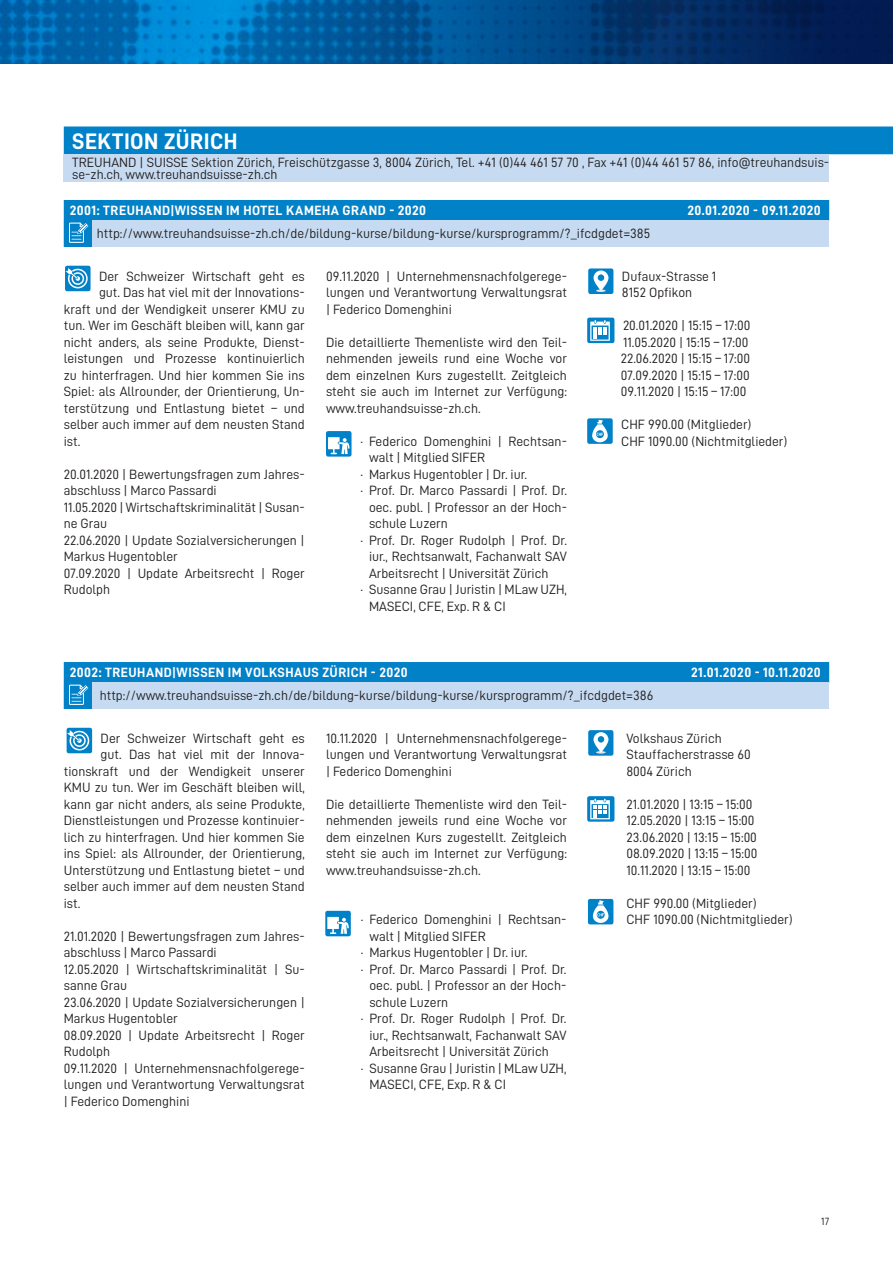
<style>
.page{position:relative;width:893px;height:1263px;background:#fff}
.page>*{position:absolute;margin:0;border:0;box-sizing:border-box;transform-origin:0 0}
.t1{font:22.5px "D DIN Bold";letter-spacing:.015em;color:#fff}
.t2{font:13.5px/16.5px "D DIN";color:#231f20}
.t3{font:13.5px "D DIN Bold";letter-spacing:.03em;color:#fff}
.t4{font:10.5px "D DIN";color:#231f20}
</style>
<div class="page">
<img style="left:0;top:0;width:893px;height:64px">
<div style="left:64px;top:126px;width:829px;height:28px;background:#0081c8"></div>
<div style="left:64px;top:154px;width:765px;height:28px;background:#c6dbf1"></div>
<div style="left:64px;top:200px;width:765px;height:21px;background:#0081c8"></div>
<div style="left:64px;top:220px;width:765px;height:27px;background:#c6dbf1"></div>
<div style="left:64px;top:219px;width:27px;height:27px;background:#0081c8"></div>
<svg style="left:69px;top:223px;width:19px;height:20px"></svg>
<div style="left:65px;top:266px;width:26px;height:25px;background:#0081c8;border-radius:2px"></div>
<svg style="left:66px;top:268px;width:22px;height:20px"></svg>
<div style="left:326px;top:431px;width:25px;height:26px;background:#0081c8;border-radius:2px"></div>
<svg style="left:328px;top:437px;width:21px;height:17px"></svg>
<div style="left:588px;top:268px;width:25px;height:26px;background:#0081c8;border-radius:2px"></div>
<svg style="left:593px;top:270px;width:15px;height:22px"></svg>
<div style="left:587px;top:318px;width:27px;height:25px;background:#0081c8;border-radius:2px"></div>
<svg style="left:590px;top:320px;width:20px;height:21px"></svg>
<div style="left:587px;top:418px;width:26px;height:26px;background:#0081c8;border-radius:2px"></div>
<svg style="left:592px;top:420px;width:16px;height:22px"></svg>
<div style="left:588px;top:899px;width:25px;height:25px;background:#0081c8;border-radius:2px"></div>
<svg style="left:593px;top:900px;width:15px;height:23px"></svg>
<div style="left:67px;top:728px;width:25px;height:25px;background:#0081c8;border-radius:2px"></div>
<svg style="left:67px;top:730px;width:22px;height:20px"></svg>
<div style="left:325px;top:911px;width:26px;height:25px;background:#0081c8;border-radius:2px"></div>
<svg style="left:327px;top:917px;width:22px;height:17px"></svg>
<div style="left:64px;top:662px;width:765px;height:21px;background:#0081c8"></div>
<div style="left:64px;top:682px;width:765px;height:27px;background:#c6dbf1"></div>
<div style="left:64px;top:681px;width:27px;height:27px;background:#0081c8"></div>
<svg style="left:69px;top:685px;width:19px;height:20px"></svg>
<div style="left:588px;top:730px;width:25px;height:26px;background:#0081c8;border-radius:2px"></div>
<svg style="left:593px;top:732px;width:15px;height:22px"></svg>
<div style="left:587px;top:796px;width:27px;height:26px;background:#0081c8;border-radius:2px"></div>
<svg style="left:590px;top:799px;width:20px;height:20px"></svg>
<h1 class="t1" style="left:72px;top:129px;width:167px">SEKTION ZÜRICH</h1>
<p class="t2" style="left:72px;top:156px;width:758px;line-height:12px">TREUHAND | SUISSE Sektion Zürich, Freischützgasse 3, 8004 Zürich, Tel. +41 (0)44 461 57 70 , Fax +41 (0)44 461 57 86, info@treuhandsuis&shy;se-zh.ch, www.treuhandsuisse-zh.ch</p>
<p class="t3" style="left:70px;top:203px;width:358px">2001: TREUHAND|WISSEN IM HOTEL KAMEHA GRAND - 2020</p>
<p class="t3" style="left:687px;top:203px;width:135px">20.01.2020 - 09.11.2020</p>
<p class="t2" style="left:97px;top:225px;width:555px">http://www.treuhandsuisse-zh.ch/de/bildung-kurse/bildung-kurse/kursprogramm/?_ifcdgdet=385</p>
<p class="t2" style="left:99px;top:268px;width:207px">Der Schweizer Wirtschaft geht es</p>
<p class="t2" style="left:99px;top:284px;width:207px">gut. Das hat viel mit der Innovations-</p>
<p class="t2" style="left:64px;top:301px;width:242px">kraft und der Wendigkeit unserer KMU zu</p>
<p class="t2" style="left:64px;top:317px;width:242px">tun. Wer im Geschäft bleiben will, kann gar</p>
<p class="t2" style="left:64px;top:334px;width:242px">nicht anders, als seine Produkte, Dienst-</p>
<p class="t2" style="left:64px;top:350px;width:242px">leistungen und Prozesse kontinuierlich</p>
<p class="t2" style="left:64px;top:367px;width:242px">zu hinterfragen. Und hier kommen Sie ins</p>
<p class="t2" style="left:64px;top:383px;width:242px">Spiel: als Allrounder, der Orientierung, Un-</p>
<p class="t2" style="left:64px;top:400px;width:242px">terstützung und Entlastung bietet – und</p>
<p class="t2" style="left:64px;top:416px;width:242px">selber auch immer auf dem neusten Stand</p>
<p class="t2" style="left:64px;top:433px;width:18px">ist.</p>
<p class="t2" style="left:64px;top:466px;width:242px">20.01.2020 | Bewertungsfragen zum Jahres&shy;abschluss | Marco Passardi<br>11.05.2020 | Wirtschaftskriminalität | Susan&shy;ne Grau<br>22.06.2020 | Update Sozialversicherungen |<br>Markus Hugentobler<br>07.09.2020 | Update Arbeitsrecht | Roger<br>Rudolph</p>
<p class="t2" style="left:326px;top:268px;width:242px;text-align:justify">09.11.2020 | Unternehmensnachfolgerege&shy;lungen und Verantwortung Verwaltungsrat | Federico Domenghini</p>
<p class="t2" style="left:326px;top:334px;width:242px;text-align:justify">Die detaillierte Themenliste wird den Teil&shy;nehmenden jeweils rund eine Woche vor dem einzelnen Kurs zugestellt. Zeitgleich steht sie auch im Internet zur Verfügung: www.treuhandsuisse-zh.ch.</p>
<p class="t2" style="left:622px;top:268px;width:96px">Dufaux-Strasse 1<br>8152 Opfikon</p>
<p class="t2" style="left:621px;top:317px;width:131px">20.01.2020 | 15:15 – 17:00<br>11.05.2020 | 15:15 – 17:00<br>22.06.2020 | 15:15 – 17:00<br>07.09.2020 | 15:15 – 17:00<br>09.11.2020 | 15:15 – 17:00</p>
<p class="t2" style="left:621px;top:416px;width:168px">CHF 990.00 (Mitglieder)<br>CHF 1090.00 (Nichtmitglieder)</p>
<p class="t2" style="left:361px;top:433px;width:208px">· Federico Domenghini | Rechtsan-</p>
<p class="t2" style="left:369px;top:449px;width:118px">walt | Mitglied SIFER</p>
<p class="t2" style="left:361px;top:466px;width:168px">· Markus Hugentobler | Dr. iur.</p>
<p class="t2" style="left:361px;top:482px;width:208px">· Prof. Dr. Marco Passardi | Prof. Dr.</p>
<p class="t2" style="left:369px;top:499px;width:199px">oec. publ. | Professor an der Hoch-</p>
<p class="t2" style="left:369px;top:515px;width:80px">schule Luzern</p>
<p class="t2" style="left:361px;top:532px;width:208px">· Prof. Dr. Roger Rudolph | Prof. Dr.</p>
<p class="t2" style="left:369px;top:548px;width:199px">iur., Rechtsanwalt, Fachanwalt SAV</p>
<p class="t2" style="left:369px;top:565px;width:181px">Arbeitsrecht | Universität Zürich</p>
<p class="t2" style="left:361px;top:581px;width:208px">· Susanne Grau | Juristin | MLaw UZH,</p>
<p class="t2" style="left:369px;top:598px;width:138px">MASECI, CFE, Exp. R &amp; CI</p>
<p class="t3" style="left:70px;top:665px;width:339px">2002: TREUHAND|WISSEN IM VOLKSHAUS ZÜRICH - 2020</p>
<p class="t3" style="left:691px;top:665px;width:131px">21.01.2020 - 10.11.2020</p>
<p class="t2" style="left:100px;top:687px;width:555px">http://www.treuhandsuisse-zh.ch/de/bildung-kurse/bildung-kurse/kursprogramm/?_ifcdgdet=386</p>
<p class="t2" style="left:101px;top:730px;width:206px">Der Schweizer Wirtschaft geht es</p>
<p class="t2" style="left:101px;top:746px;width:206px">gut. Das hat viel mit der Innova-</p>
<p class="t2" style="left:64px;top:763px;width:242px">tionskraft und der Wendigkeit unserer</p>
<p class="t2" style="left:64px;top:779px;width:242px">KMU zu tun. Wer im Geschäft bleiben will,</p>
<p class="t2" style="left:64px;top:796px;width:242px">kann gar nicht anders, als seine Produkte,</p>
<p class="t2" style="left:64px;top:812px;width:242px">Dienstleistungen und Prozesse kontinuier-</p>
<p class="t2" style="left:64px;top:829px;width:242px">lich zu hinterfragen. Und hier kommen Sie</p>
<p class="t2" style="left:64px;top:845px;width:242px">ins Spiel: als Allrounder, der Orientierung,</p>
<p class="t2" style="left:64px;top:862px;width:242px">Unterstützung und Entlastung bietet – und</p>
<p class="t2" style="left:64px;top:878px;width:242px">selber auch immer auf dem neusten Stand</p>
<p class="t2" style="left:64px;top:895px;width:18px">ist.</p>
<p class="t2" style="left:64px;top:928px;width:242px">21.01.2020 | Bewertungsfragen zum Jahres&shy;abschluss | Marco Passardi<br>12.05.2020 | Wirtschaftskriminalität | Su&shy;sanne Grau<br>23.06.2020 | Update Sozialversicherungen |<br>Markus Hugentobler<br>08.09.2020 | Update Arbeitsrecht | Roger<br>Rudolph<br>09.11.2020 | Unternehmensnachfolgerege&shy;lungen und Verantwortung Verwaltungsrat | Federico Domenghini</p>
<p class="t2" style="left:326px;top:730px;width:242px;text-align:justify">10.11.2020 | Unternehmensnachfolgerege&shy;lungen und Verantwortung Verwaltungsrat | Federico Domenghini</p>
<p class="t2" style="left:326px;top:796px;width:242px;text-align:justify">Die detaillierte Themenliste wird den Teil&shy;nehmenden jeweils rund eine Woche vor dem einzelnen Kurs zugestellt. Zeitgleich steht sie auch im Internet zur Verfügung: www.treuhandsuisse-zh.ch.</p>
<p class="t2" style="left:361px;top:911px;width:207px">· Federico Domenghini | Rechtsan-</p>
<p class="t2" style="left:369px;top:928px;width:118px">walt | Mitglied SIFER</p>
<p class="t2" style="left:361px;top:944px;width:168px">· Markus Hugentobler | Dr. iur.</p>
<p class="t2" style="left:361px;top:961px;width:207px">· Prof. Dr. Marco Passardi | Prof. Dr.</p>
<p class="t2" style="left:369px;top:977px;width:199px">oec. publ. | Professor an der Hoch-</p>
<p class="t2" style="left:369px;top:994px;width:80px">schule Luzern</p>
<p class="t2" style="left:361px;top:1010px;width:207px">· Prof. Dr. Roger Rudolph | Prof. Dr.</p>
<p class="t2" style="left:369px;top:1027px;width:199px">iur., Rechtsanwalt, Fachanwalt SAV</p>
<p class="t2" style="left:369px;top:1043px;width:181px">Arbeitsrecht | Universität Zürich</p>
<p class="t2" style="left:361px;top:1060px;width:207px">· Susanne Grau | Juristin | MLaw UZH,</p>
<p class="t2" style="left:369px;top:1076px;width:138px">MASECI, CFE, Exp. R &amp; CI</p>
<p class="t2" style="left:626px;top:730px;width:126px">Volkshaus Zürich<br>Stauffacherstrasse 60<br>8004 Zürich</p>
<p class="t2" style="left:626px;top:796px;width:133px">21.01.2020 | 13:15 – 15:00<br>12.05.2020 | 13:15 – 15:00<br>23.06.2020 | 13:15 – 15:00<br>08.09.2020 | 13:15 – 15:00<br>10.11.2020 | 13:15 – 15:00</p>
<p class="t2" style="left:626px;top:895px;width:168px">CHF 990.00 (Mitglieder)<br>CHF 1090.00 (Nichtmitglieder)</p>
<p class="t4" style="left:821px;top:1215px;width:9px">17</p>
</div>
